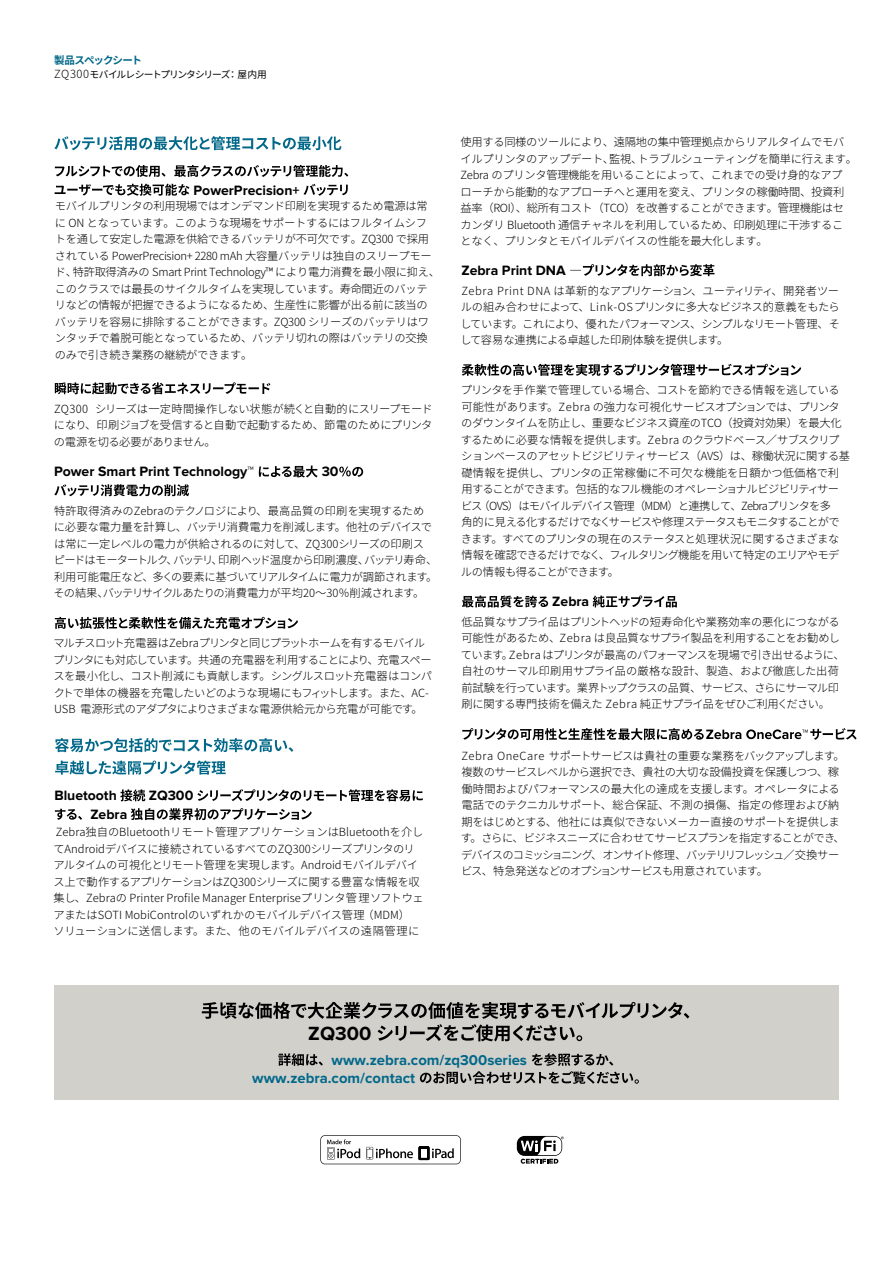
<style>
.page{position:relative;width:893px;height:1263px;background:#fff}
.page>*{position:absolute;margin:0;border:0;box-sizing:border-box;transform-origin:0 0}
.t1{font:700 19.8px "Proxima Nova";color:#000}
.t2{font:700 14.85px/18px "Proxima Nova";color:#026889}
.t3{font:700 14.1px "Proxima Nova";color:#000}
.t4{font:300 11.25px/16.5px "Noto Sans CJ Kjp";letter-spacing:-.025em;color:#000}
.t5{font:300 11.25px/16.5px "Noto Sans CJ Kjp";color:#000}
.t6{font:300 11.25px/16.5px "Noto Sans CJ Kjp";letter-spacing:-.05em;color:#000}
.t7{font:700 10.5px "Noto Sans CJ Kjp";letter-spacing:-.09em;color:#026889}
.t8{font:9.75px "Noto Sans CJ Kjp";letter-spacing:-.09em;color:#000}
.s1{font-weight:300;font-size:11.25px}
</style>
<div class="page">
<svg style="left:54px;top:136px;width:287px;height:14px"></svg>
<svg style="left:55px;top:165px;width:293px;height:12px"></svg>
<svg style="left:55px;top:184px;width:134px;height:12px"></svg>
<svg style="left:303px;top:184px;width:45px;height:12px"></svg>
<svg style="left:55px;top:382px;width:215px;height:12px"></svg>
<svg style="left:259px;top:465px;width:59px;height:12px"></svg>
<svg style="left:339px;top:467px;width:24px;height:10px"></svg>
<svg style="left:54px;top:484px;width:135px;height:12px"></svg>
<svg style="left:55px;top:617px;width:243px;height:12px"></svg>
<svg style="left:462px;top:364px;width:339px;height:12px"></svg>
<svg style="left:462px;top:595px;width:86px;height:12px"></svg>
<svg style="left:593px;top:595px;width:84px;height:12px"></svg>
<svg style="left:462px;top:728px;width:395px;height:12px"></svg>
<svg style="left:55px;top:738px;width:238px;height:14px"></svg>
<svg style="left:55px;top:760px;width:171px;height:15px"></svg>
<svg style="left:120px;top:789px;width:25px;height:12px"></svg>
<svg style="left:197px;top:789px;width:226px;height:12px"></svg>
<svg style="left:55px;top:809px;width:27px;height:11px"></svg>
<svg style="left:131px;top:808px;width:181px;height:12px"></svg>
<svg style="left:570px;top:264px;width:144px;height:12px"></svg>
<div style="left:54px;top:986px;width:785px;height:114px;background:#d2d0cb"></div>
<svg style="left:202px;top:1002px;width:487px;height:39px"></svg>
<svg style="left:278px;top:1053px;width:45px;height:13px"></svg>
<svg style="left:420px;top:1053px;width:219px;height:31px"></svg>
<svg style="left:517px;top:1136px;width:45px;height:20px"></svg>
<svg style="left:521px;top:1136px;width:43px;height:28px"></svg>
<svg style="left:320px;top:1135px;width:141px;height:29px"></svg>
<p class="t7" style="left:54px;top:55px;width:90px">製品スペックシート</p>
<p class="t8" style="left:54px;top:69px;width:214px"><span class="s1">ZQ300</span>モバイルレシートプリンタシリーズ：屋内用</p>
<p class="t3" style="left:193px;top:183px;width:108px">PowerPrecision+</p>
<p class="t4" style="left:55px;top:198px;width:387px">モバイルプリンタの利用現場ではオンデマンド印刷を実現するため電源は常に ON となっています。このような現場をサポートするにはフルタイムシフトを通して安定した電源を供給できるバッテリが不可欠です。ZQ300 で採用されている PowerPrecision+ 2280 mAh 大容量バッテリは独自のスリープモード、特許取得済みの Smart Print Technology™ により電力消費を最小限に抑え、このクラスでは最長のサイクルタイムを実現しています。寿命間近のバッテリなどの情報が把握できるようになるため、生産性に影響が出る前に該当のバッテリを容易に排除することができます。ZQ300 シリーズのバッテリはワンタッチで着脱可能となっているため、バッテリ切れの際はバッテリの交換のみで引き続き業務の継続ができます。</p>
<p class="t4" style="left:54px;top:401px;width:380px;text-align:justify">ZQ300 シリーズは一定時間操作しない状態が続くと自動的にスリープモードになり、印刷ジョブを受信すると自動で起動するため、節電のためにプリンタの電源を切る必要がありません。</p>
<p class="t3" style="left:54px;top:465px;width:201px">Power Smart Print Technology™</p>
<p class="t3" style="left:322px;top:465px;width:18px">30</p>
<p class="t4" style="left:54px;top:502px;width:385px">特許取得済みのZebraのテクノロジにより、最高品質の印刷を実現するために必要な電力量を計算し、バッテリ消費電力を削減します。他社のデバイスでは常に一定レベルの電力が供給されるのに対して、ZQ300シリーズの印刷スピードはモータートルク、バッテリ、印刷ヘッド温度から印刷濃度、バッテリ寿命、利用可能電圧など、多くの要素に基づいてリアルタイムに電力が調節されます。その結果、バッテリサイクルあたりの消費電力が平均20～30％削減されます。</p>
<p class="t6" style="left:53px;top:635px;width:380px">マルチスロット充電器はZebraプリンタと同じプラットホームを有するモバイルプリンタにも対応しています。共通の充電器を利用することにより、充電スペースを最小化し、コスト削減にも貢献します。シングルスロット充電器はコンパクトで単体の機器を充電したいどのような現場にもフィットします。また、AC-USB 電源形式のアダプタによりさまざまな電源供給元から充電が可能です。</p>
<p class="t3" style="left:54px;top:789px;width:64px">Bluetooth</p>
<p class="t3" style="left:149px;top:789px;width:46px">ZQ300</p>
<p class="t3" style="left:90px;top:808px;width:38px">Zebra</p>
<p class="t5" style="left:53px;top:824px;width:372px">Zebra独自のBluetoothリモート管理アプリケーションはBluetoothを介してAndroidデバイスに接続されているすべてのZQ300シリーズプリンタのリアルタイムの可視化とリモート管理を実現します。Androidモバイルデバイス上で動作するアプリケーションはZQ300シリーズに関する豊富な情報を収集し、Zebraの Printer Profile Manager Enterpriseプリンタ管理ソフトウェアまたはSOTI MobiControlのいずれかのモバイルデバイス管理（MDM）ソリューションに送信します。また、他のモバイルデバイスの遠隔管理に</p>
<p class="t4" style="left:460px;top:134px;width:398px">使用する同様のツールにより、遠隔地の集中管理拠点からリアルタイムでモバイルプリンタのアップデート、監視、トラブルシューティングを簡単に行えます。Zebra のプリンタ管理機能を用いることによって、これまでの受け身的なアプ<br>ローチから能動的なアプローチへと運用を変え、プリンタの稼働時間、投資利益率（ROI）、総所有コスト（TCO）を改善することができます。管理機能はセカンダリ Bluetooth 通信チャネルを利用しているため、印刷処理に干渉することなく、プリンタとモバイルデバイスの性能を最大化します。</p>
<p class="t3" style="left:461px;top:264px;width:106px">Zebra Print DNA</p>
<p class="t4" style="left:460px;top:282px;width:381px;text-align:justify">Zebra Print DNA は革新的なアプリケーション、ユーティリティ、開発者ツールの組み合わせによって、Link-OSプリンタに多大なビジネス的意義をもたらしています。これにより、優れたパフォーマンス、シンプルなリモート管理、そして容易な連携による卓越した印刷体験を提供します。</p>
<p class="t4" style="left:461px;top:382px;width:391px">プリンタを手作業で管理している場合、コストを節約できる情報を逃している可能性があります。Zebra の強力な可視化サービスオプションでは、プリンタのダウンタイムを防止し、重要なビジネス資産のTCO（投資対効果）を最大化するために必要な情報を提供します。Zebra のクラウドベース／サブスクリプションベースのアセットビジビリティサービス（AVS）は、稼働状況に関する基礎情報を提供し、プリンタの正常稼働に不可欠な機能を日額かつ低価格で利用することができます。包括的なフル機能のオペレーショナルビジビリティサービス（OVS）はモバイルデバイス管理（MDM）と連携して、Zebraプリンタを多<br>角的に見える化するだけでなくサービスや修理ステータスもモニタすることができます。すべてのプリンタの現在のステータスと処理状況に関するさまざまな情報を確認できるだけでなく、フィルタリング機能を用いて特定のエリアやモデルの情報も得ることができます。</p>
<p class="t3" style="left:552px;top:595px;width:38px">Zebra</p>
<p class="t4" style="left:461px;top:614px;width:385px">低品質なサプライ品はプリントヘッドの短寿命化や業務効率の悪化につながる可能性があるため、Zebra は良品質なサプライ製品を利用することをお勧めしています。Zebra はプリンタが最高のパフォーマンスを現場で引き出せるように、自社のサーマル印刷用サプライ品の厳格な設計、製造、および徹底した出荷前試験を行っています。業界トップクラスの品質、サービス、さらにサーマル印刷に関する専門技術を備えた Zebra 純正サプライ品をぜひご利用ください。</p>
<p class="t4" style="left:461px;top:748px;width:386px">Zebra OneCare サポートサービスは貴社の重要な業務をバックアップします。複数のサービスレベルから選択でき、貴社の大切な設備投資を保護しつつ、稼働時間およびパフォーマンスの最大化の達成を支援します。オペレータによる電話でのテクニカルサポート、総合保証、不測の損傷、指定の修理および納期をはじめとする、他社には真似できないメーカー直接のサポートを提供します。さらに、ビジネスニーズに合わせてサービスプランを指定することができ、デバイスのコミッショニング、オンサイト修理、バッテリリフレッシュ／交換サービス、特急発送などのオプションサービスも用意されています。</p>
<h1 class="t1" style="left:308px;top:1024px;width:65px">ZQ300</h1>
<h2 class="t2" style="left:252px;top:1051px;width:276px;text-indent:79px">www.zebra.com/zq300series www.zebra.com/contact</h2>
</div>
